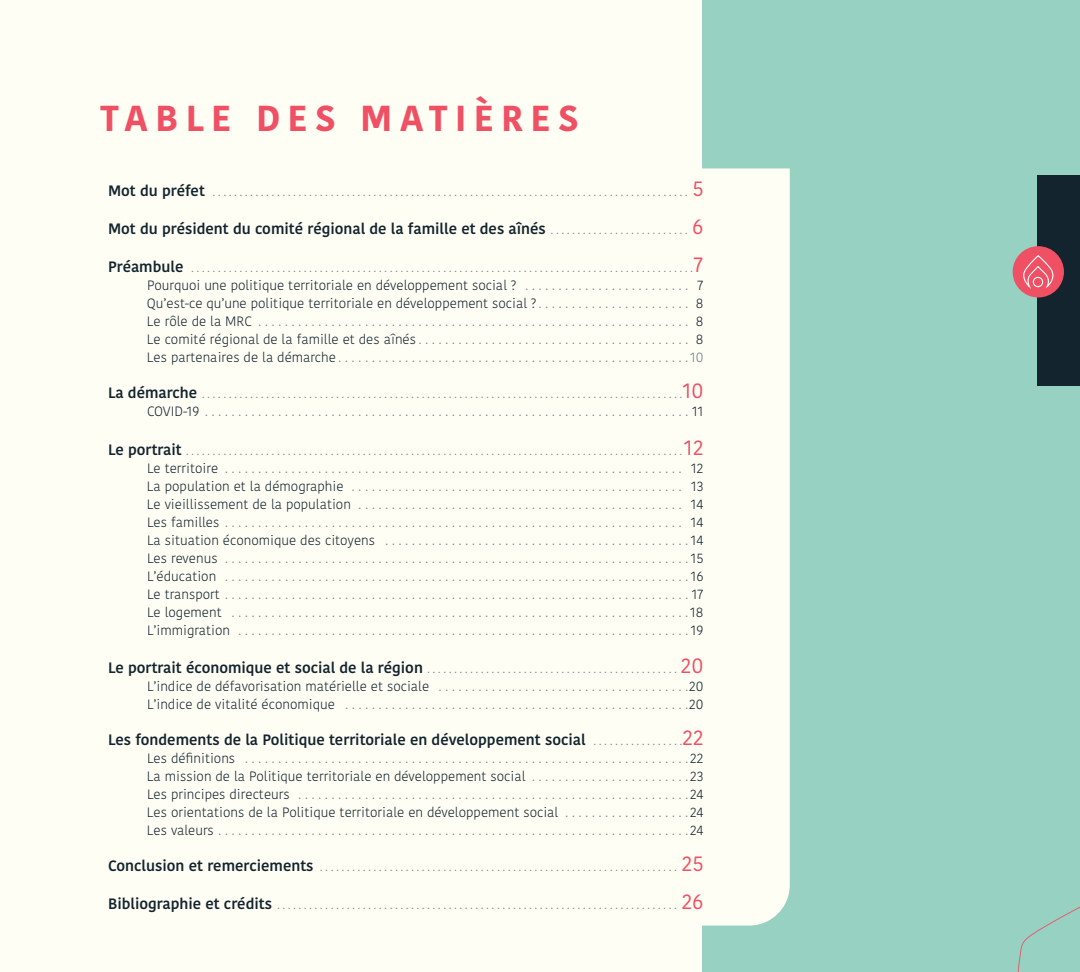
<style>
.page{position:relative;width:1080px;height:972px;background:#fff}
.page>*{position:absolute;margin:0;border:0;box-sizing:border-box;transform-origin:0 0}
.t1{font:700 36px "Kohinoor Devanagari";letter-spacing:.2em;color:#ef5063}
.t2{font:600 15px "Kohinoor Devanagari";color:#13242e}
.t3{font:300 13.5px/18px "Kohinoor Devanagari";color:#6c7e87;text-align:justify}
.t4{font:10.5px "Kohinoor Devanagari";color:#6c7e87}
.s1{font-weight:600;font-size:15px;color:#13242e}
.s2{font-size:21px;color:#ef5063}
.s3{font-weight:400;font-size:10.5px;color:#6c7e87}
.s4{font-weight:400;font-size:21px;color:#ef5063}
.s5{color:#13242e}
</style>
<div class="page">
<div style="left:0;top:0;width:702px;height:972px;background:#fffef5"></div>
<div style="left:702px;top:0;width:378px;height:972px;background:#96d1c2"></div>
<div style="left:702px;top:168px;width:88px;height:758px;background:#fffef5"></div>
<div style="left:1037px;top:175px;width:43px;height:211px;background:#13242e"></div>
<div style="left:1013px;top:246px;width:51px;height:51px;background:#ef5063;border-radius:50%"></div>
<svg style="left:1023px;top:255px;width:30px;height:34px"></svg>
<svg style="left:1017px;top:906px;width:63px;height:66px"></svg>
<h1 class="t1" style="left:100px;top:86px;width:480px">TABLE DES MATIÈRES</h1>
<p class="t4" style="left:108px;top:186px;width:597px"><span class="s1">Mot du préfet</span> . . . . . . . . . . . . . . . . . . . . . . . . . . . . . . . . . . . . . . . . . . . . . . . . . . . . . . . . . . . . . . . . . . . . . . . . . . . . . . . . . . . . . . . . . <span class="s2">5</span></p>
<p class="t2" style="left:108px;top:220px;width:597px">Mot du président du comité régional de la famille et des aînés <span class="s3">. . . . . . . . . . . . . . . . . . . . . . . . . .</span> <span class="s4">6</span></p>
<p class="t4" style="left:108px;top:263px;width:597px"><span class="s1">Préambule</span> . . . . . . . . . . . . . . . . . . . . . . . . . . . . . . . . . . . . . . . . . . . . . . . . . . . . . . . . . . . . . . . . . . . . . . . . . . . . . . . . . . . . . . . . . . . . . .<span class="s2">7</span></p>
<p class="t3" style="left:147px;top:277px;width:558px"><span class="s5">Pourquoi une politique territoriale en développement social ?</span> . . . . . . . . . . . . . . . . . . . . . . . . . <span class="s5">7<br>Qu’est-ce qu’une politique territoriale en développement social ?</span> . . . . . . . . . . . . . . . . . . . . . . . <span class="s5">8<br>Le rôle de la MRC</span> . . . . . . . . . . . . . . . . . . . . . . . . . . . . . . . . . . . . . . . . . . . . . . . . . . . . . . . . . . . . . . . . . <span class="s5">8<br>Le comité régional de la famille et des aînés</span> . . . . . . . . . . . . . . . . . . . . . . . . . . . . . . . . . . . . . . . . . <span class="s5">8<br>Les partenaires de la démarche</span> . . . . . . . . . . . . . . . . . . . . . . . . . . . . . . . . . . . . . . . . . . . . . . . . . . . . . 10</p>
<p class="t4" style="left:108px;top:389px;width:597px"><span class="s1">La démarche</span> . . . . . . . . . . . . . . . . . . . . . . . . . . . . . . . . . . . . . . . . . . . . . . . . . . . . . . . . . . . . . . . . . . . . . . . . . . . . . . . . . . . . . . . . . .<span class="s2">10</span></p>
<p class="t3" style="left:147px;top:403px;width:558px"><span class="s5">COVID-19</span> . . . . . . . . . . . . . . . . . . . . . . . . . . . . . . . . . . . . . . . . . . . . . . . . . . . . . . . . . . . . . . . . . . . . . . . . . <span class="s5">11</span></p>
<p class="t4" style="left:108px;top:445px;width:597px"><span class="s1">Le portrait</span> . . . . . . . . . . . . . . . . . . . . . . . . . . . . . . . . . . . . . . . . . . . . . . . . . . . . . . . . . . . . . . . . . . . . . . . . . . . . . . . . . . . . . . . . . . . . . <span class="s2">12</span></p>
<p class="t3" style="left:147px;top:459px;width:558px"><span class="s5">Le territoire</span> . . . . . . . . . . . . . . . . . . . . . . . . . . . . . . . . . . . . . . . . . . . . . . . . . . . . . . . . . . . . . . . . . . . . . <span class="s5">12<br>La population et la démographie</span> . . . . . . . . . . . . . . . . . . . . . . . . . . . . . . . . . . . . . . . . . . . . . . . . . . <span class="s5">13<br>Le vieillissement de la population</span> . . . . . . . . . . . . . . . . . . . . . . . . . . . . . . . . . . . . . . . . . . . . . . . . . <span class="s5">14<br>Les familles</span> . . . . . . . . . . . . . . . . . . . . . . . . . . . . . . . . . . . . . . . . . . . . . . . . . . . . . . . . . . . . . . . . . . . . . <span class="s5">14<br>La situation économique des citoyens</span> . . . . . . . . . . . . . . . . . . . . . . . . . . . . . . . . . . . . . . . . . . . . . . <span class="s5">14<br>Les revenus</span> . . . . . . . . . . . . . . . . . . . . . . . . . . . . . . . . . . . . . . . . . . . . . . . . . . . . . . . . . . . . . . . . . . . . . . <span class="s5">15<br>L’éducation</span> . . . . . . . . . . . . . . . . . . . . . . . . . . . . . . . . . . . . . . . . . . . . . . . . . . . . . . . . . . . . . . . . . . . . . . <span class="s5">16<br>Le transport</span> . . . . . . . . . . . . . . . . . . . . . . . . . . . . . . . . . . . . . . . . . . . . . . . . . . . . . . . . . . . . . . . . . . . . . . <span class="s5">17<br>Le logement</span> . . . . . . . . . . . . . . . . . . . . . . . . . . . . . . . . . . . . . . . . . . . . . . . . . . . . . . . . . . . . . . . . . . . . . <span class="s5">18<br>L’immigration</span> . . . . . . . . . . . . . . . . . . . . . . . . . . . . . . . . . . . . . . . . . . . . . . . . . . . . . . . . . . . . . . . . . . . . <span class="s5">19</span></p>
<p class="t4" style="left:108px;top:663px;width:597px"><span class="s1">Le portrait économique et social de la région</span> . . . . . . . . . . . . . . . . . . . . . . . . . . . . . . . . . . . . . . . . . . . . . . . <span class="s2">20</span></p>
<p class="t3" style="left:147px;top:677px;width:558px"><span class="s5">L’indice de défavorisation matérielle et sociale</span> . . . . . . . . . . . . . . . . . . . . . . . . . . . . . . . . . . . . . .<span class="s5">20<br>L’indice de vitalité économique</span> . . . . . . . . . . . . . . . . . . . . . . . . . . . . . . . . . . . . . . . . . . . . . . . . . . . .<span class="s5">20</span></p>
<p class="t2" style="left:108px;top:731px;width:597px">Les fondements de la Politique territoriale en développement social <span class="s3">. . . . . . . . . . . . . . . . .</span><span class="s4">22</span></p>
<p class="t3" style="left:147px;top:749px;width:558px"><span class="s5">Les définitions</span> . . . . . . . . . . . . . . . . . . . . . . . . . . . . . . . . . . . . . . . . . . . . . . . . . . . . . . . . . . . . . . . . . . . <span class="s5">22<br>La mission de la Politique territoriale en développement social</span> . . . . . . . . . . . . . . . . . . . . . . . . <span class="s5">23<br>Les principes directeurs</span> . . . . . . . . . . . . . . . . . . . . . . . . . . . . . . . . . . . . . . . . . . . . . . . . . . . . . . . . . . . <span class="s5">24<br>Les orientations de la Politique territoriale en développement social</span> . . . . . . . . . . . . . . . . . . . <span class="s5">24<br>Les valeurs</span> . . . . . . . . . . . . . . . . . . . . . . . . . . . . . . . . . . . . . . . . . . . . . . . . . . . . . . . . . . . . . . . . . . . . . . . <span class="s5">24</span></p>
<p class="t4" style="left:108px;top:861px;width:597px"><span class="s1">Conclusion et remerciements</span> . . . . . . . . . . . . . . . . . . . . . . . . . . . . . . . . . . . . . . . . . . . . . . . . . . . . . . . . . . . . . . . . . . . <span class="s2">25</span></p>
<p class="t4" style="left:108px;top:899px;width:597px"><span class="s1">Bibliographie et crédits</span> . . . . . . . . . . . . . . . . . . . . . . . . . . . . . . . . . . . . . . . . . . . . . . . . . . . . . . . . . . . . . . . . . . . . . . . . . . . <span class="s2">26</span></p>
</div>
